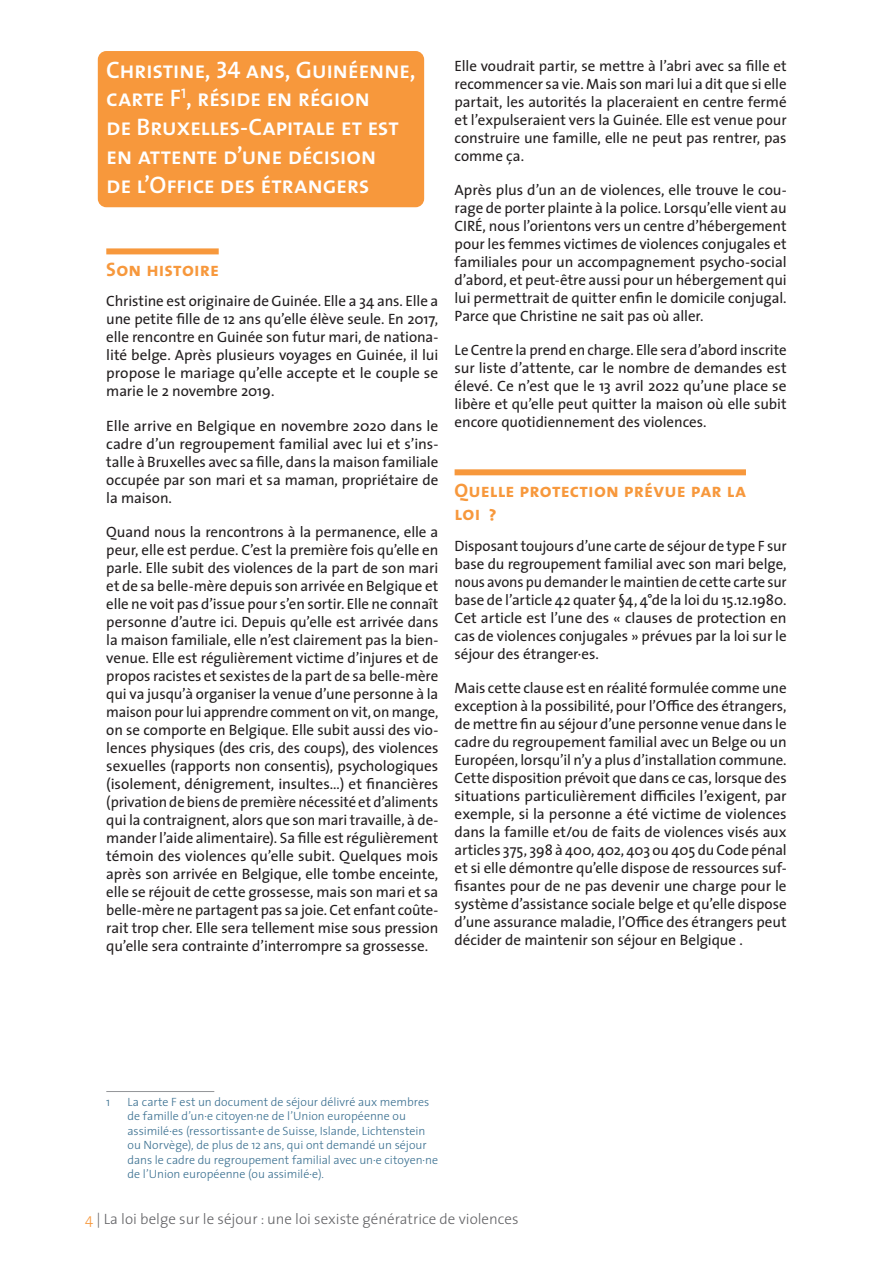
<style>
.page{position:relative;width:893px;height:1263px;background:#fff}
.page>*{position:absolute;margin:0;border:0;box-sizing:border-box;transform-origin:0 0}
.t1{font:24px/28.8px "The Sans Semi Bold Caps";letter-spacing:-.02em;color:#fff}
.t2{font:19.5px/23.4px "The Sans Bold Caps";letter-spacing:.01em;color:#f7983c}
.t3{font:15px/18px "The Sans";letter-spacing:-.005em;color:#231f20;text-align:justify}
.t4{font:300 15px "The Sans";color:#636366}
.t5{font:300 12px/14.4px "The Sans";color:#386e8f}
.s1{color:#f7983c}
</style>
<div class="page">
<div style="left:98px;top:51px;width:326px;height:156px;background:#f7983c;border-radius:9px"></div>
<div style="left:106px;top:248px;width:113px;height:6px;background:#f7983c"></div>
<hr style="left:106px;top:1091px;width:108px;height:1px;background:#939598">
<div style="left:455px;top:469px;width:291px;height:6px;background:#f7983c"></div>
<h1 class="t1" style="left:106px;top:54px;width:311px">Christine, 34 ans, Guinéenne, carte F<sup>1</sup>, réside en région<br>de Bruxelles-Capitale et est en attente d’une décision<br>de l’Office des étrangers</h1>
<h2 class="t2" style="left:106px;top:257px;width:114px">Son histoire</h2>
<p class="t3" style="left:106px;top:292px;width:334px">Christine est originaire de Guinée. Elle a 34 ans. Elle a une petite fille de 12 ans qu’elle élève seule. En 2017, elle rencontre en Guinée son futur mari, de nationa&shy;lité belge. Après plusieurs voyages en Guinée, il lui propose le mariage qu’elle accepte et le couple se marie le 2 novembre 2019.</p>
<p class="t3" style="left:106px;top:416px;width:334px">Elle arrive en Belgique en novembre 2020 dans le cadre d’un regroupement familial avec lui et s’ins&shy;talle à Bruxelles avec sa fille, dans la maison familiale occupée par son mari et sa maman, propriétaire de la maison.</p>
<p class="t3" style="left:106px;top:522px;width:334px">Quand nous la rencontrons à la permanence, elle a peur, elle est perdue. C’est la première fois qu’elle en parle. Elle subit des violences de la part de son mari et de sa belle-mère depuis son arrivée en Belgique et elle ne voit pas d’issue pour s’en sortir. Elle ne connaît personne d’autre ici. Depuis qu’elle est arrivée dans la maison familiale, elle n’est clairement pas la bien&shy;venue. Elle est régulièrement victime d’injures et de propos racistes et sexistes de la part de sa belle-mère qui va jusqu’à organiser la venue d’une personne à la maison pour lui apprendre comment on vit, on mange, on se comporte en Belgique. Elle subit aussi des vio&shy;lences physiques (des cris, des coups), des violences sexuelles (rapports non consentis), psychologiques (isolement, dénigrement, insultes…) et financières (privation de biens de première nécessité et d’aliments qui la contraignent, alors que son mari travaille, à de&shy;mander l’aide alimentaire). Sa fille est régulièrement témoin des violences qu’elle subit. Quelques mois après son arrivée en Belgique, elle tombe enceinte, elle se réjouit de cette grossesse, mais son mari et sa belle-mère ne partagent pas sa joie. Cet enfant coûte&shy;rait trop cher. Elle sera tellement mise sous pression qu’elle sera contrainte d’interrompre sa grossesse.</p>
<p class="t3" style="left:455px;top:56px;width:334px">Elle voudrait partir, se mettre à l’abri avec sa fille et recommencer sa vie. Mais son mari lui a dit que si elle partait, les autorités la placeraient en centre fermé et l’expulseraient vers la Guinée. Elle est venue pour construire une famille, elle ne peut pas rentrer, pas comme ça.</p>
<p class="t3" style="left:455px;top:180px;width:334px">Après plus d’un an de violences, elle trouve le cou&shy;rage de porter plainte à la police. Lorsqu’elle vient au CIRÉ, nous l’orientons vers un centre d’hébergement pour les femmes victimes de violences conjugales et familiales pour un accompagnement psycho-social d’abord, et peut-être aussi pour un hébergement qui lui permettrait de quitter enfin le domicile conjugal.<br>Parce que Christine ne sait pas où aller.</p>
<p class="t3" style="left:455px;top:341px;width:334px">Le Centre la prend en charge. Elle sera d’abord inscrite sur liste d’attente, car le nombre de demandes est élevé. Ce n’est que le 13 avril 2022 qu’une place se libère et qu’elle peut quitter la maison où elle subit encore quotidiennement des violences.</p>
<h2 class="t2" style="left:455px;top:478px;width:293px">Quelle protection prévue par la loi ?</h2>
<p class="t3" style="left:455px;top:536px;width:334px">Disposant toujours d’une carte de séjour de type F sur base du regroupement familial avec son mari belge, nous avons pu demander le maintien de cette carte sur base de l’article 42 quater §4, 4°de la loi du 15.12.1980.<br>Cet article est l’une des « clauses de protection en cas de violences conjugales » prévues par la loi sur le séjour des étranger·es.</p>
<p class="t3" style="left:455px;top:678px;width:334px">Mais cette clause est en réalité formulée comme une exception à la possibilité, pour l’Office des étrangers, de mettre fin au séjour d’une personne venue dans le cadre du regroupement familial avec un Belge ou un Européen, lorsqu’il n’y a plus d’installation commune.<br>Cette disposition prévoit que dans ce cas, lorsque des situations particulièrement difficiles l’exigent, par exemple, si la personne a été victime de violences dans la famille et/ou de faits de violences visés aux articles 375, 398 à 400, 402, 403 ou 405 du Code pénal et si elle démontre qu’elle dispose de ressources suf&shy;fisantes pour de ne pas devenir une charge pour le système d’assistance sociale belge et qu’elle dispose d’une assurance maladie, l’Office des étrangers peut décider de maintenir son séjour en Belgique .</p>
<p class="t5" style="left:106px;top:1094px;width:6px">1</p>
<p class="t5" style="left:128px;top:1094px;width:312px">La carte F est un document de séjour délivré aux membres de famille d’un·e citoyen·ne de l’Union européenne ou assimilé·es (ressortissant·e de Suisse, Islande, Lichtenstein ou Norvège), de plus de 12 ans, qui ont demandé un séjour dans le cadre du regroupement familial avec un·e citoyen·ne de l’Union européenne (ou assimilé·e).</p>
<p class="t4" style="left:85px;top:1207px;width:435px"><span class="s1">4</span> | La loi belge sur le séjour : une loi sexiste génératrice de violences</p>
</div>
